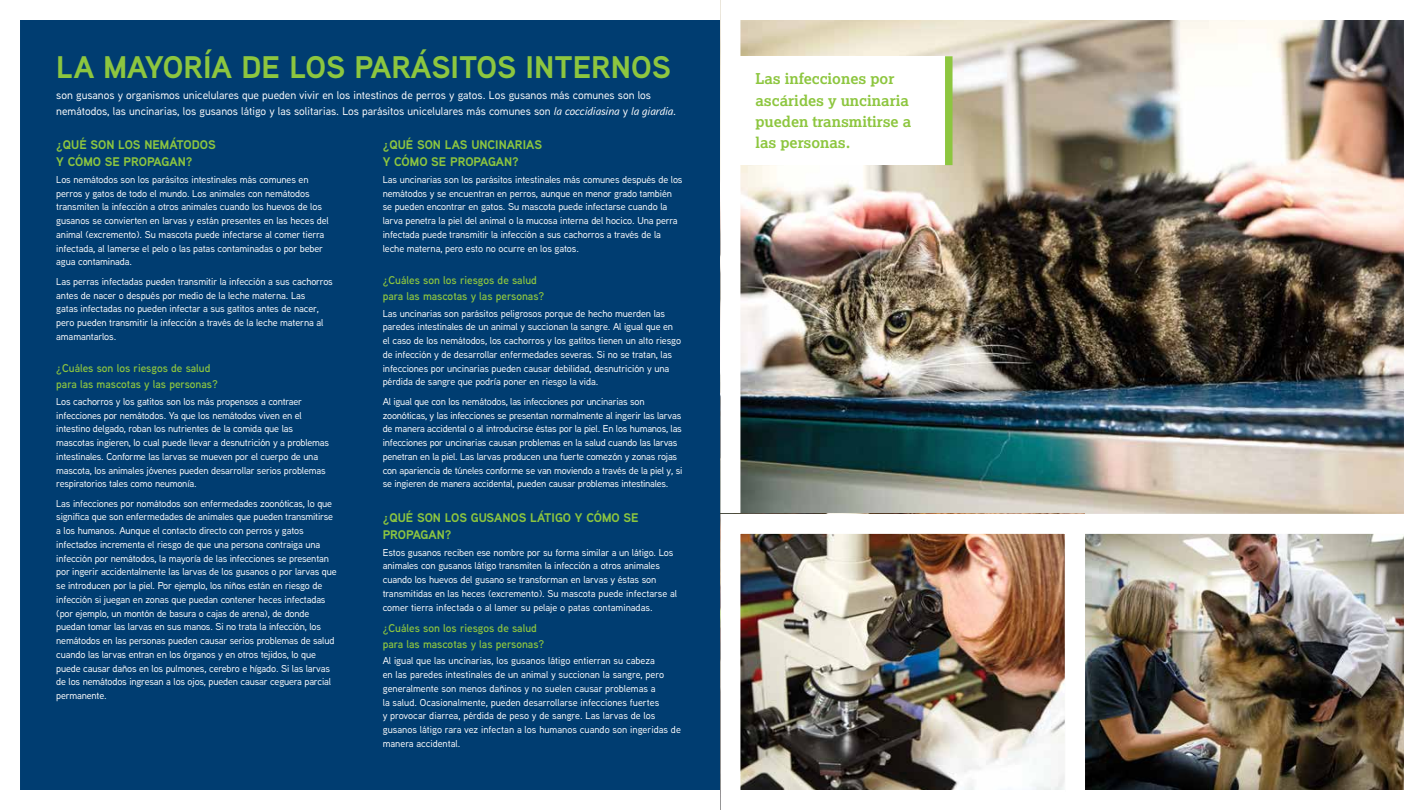
<style>
.page{position:relative;width:1424px;height:810px;background:#fff}
.page>*{position:absolute;margin:0;border:0;box-sizing:border-box;transform-origin:0 0}
.t1{font:700 31.25px "Aaux Next";color:#8dc63f}
.t2{font:700 15px/21.2px "Lexia";color:#8dc63f}
.t3{font:700 12.5px/17.5px "Aaux Next";color:#8dc63f}
.t4{font:500 11.25px/15.8px "Aaux Next";color:#fff}
.t5{font:600 11.25px/15.8px "Aaux Next";color:#8dc63f}
.t6{font:500 10px/13.8px "Aaux Next";letter-spacing:-.01em;color:#fff}
.s1{font-style:italic}
</style>
<div class="page">
<div style="left:20px;top:20px;width:700px;height:770px;background:#003d71"></div>
<img style="left:741px;top:21px;width:661px;height:492px">
<img style="left:741px;top:535px;width:322px;height:254px">
<img style="left:1085px;top:535px;width:317px;height:254px">
<div style="left:738px;top:56px;width:213px;height:109px;background:#fff"></div>
<div style="left:944px;top:56px;width:8px;height:109px;background:#8dc63f"></div>
<h1 class="t1" style="left:56px;top:45px;width:616px">LA MAYORÍA DE LOS PARÁSITOS INTERNOS</h1>
<p class="t4" style="left:56px;top:87px;width:621px">son gusanos y organismos unicelulares que pueden vivir en los intestinos de perros y gatos. Los gusanos más comunes son los nemátodos, las uncinarias, los gusanos látigo y las solitarias. Los parásitos unicelulares más comunes son <span class="s1">la coccidiasina</span> y <span class="s1">la giardia</span>.</p>
<p class="t3" style="left:56px;top:136px;width:161px">¿QUÉ SON LOS NEMÁTODOS<br>Y CÓMO SE PROPAGAN?</p>
<p class="t6" style="left:56px;top:172px;width:274px">Los nemátodos son los parásitos intestinales más comunes en perros y gatos de todo el mundo. Los animales con nemátodos transmiten la infección a otros animales cuando los huevos de los gusanos se convierten en larvas y están presentes en las heces del animal (excremento). Su mascota puede infectarse al comer tierra infectada, al lamerse el pelo o las patas contaminadas o por beber agua contaminada.</p>
<p class="t6" style="left:56px;top:274px;width:278px">Las perras infectadas pueden transmitir la infección a sus cachorros antes de nacer o después por medio de la leche materna. Las<br>gatas infectadas no pueden infectar a sus gatitos antes de nacer, pero pueden transmitir la infección a través de la leche materna al amamantarlos.</p>
<p class="t5" style="left:56px;top:360px;width:163px">¿Cuáles son los riesgos de salud para las mascotas y las personas?</p>
<p class="t6" style="left:56px;top:394px;width:274px">Los cachorros y los gatitos son los más propensos a contraer infecciones por nemátodos. Ya que los nemátodos viven en el intestino delgado, roban los nutrientes de la comida que las mascotas ingieren, lo cual puede llevar a desnutrición y a problemas intestinales. Conforme las larvas se mueven por el cuerpo de una mascota, los animales jóvenes pueden desarrollar serios problemas respiratorios tales como neumonía.</p>
<p class="t6" style="left:56px;top:496px;width:282px">Las infecciones por nomátodos son enfermedades zoonóticas, lo que significa que son enfermedades de animales que pueden transmitirse a los humanos. Aunque el contacto directo con perros y gatos infectados incrementa el riesgo de que una persona contraiga una infección por nemátodos, la mayoría de las infecciones se presentan por ingerir accidentalmente las larvas de los gusanos o por larvas que se introducen por la piel. Por ejemplo, los niños están en riesgo de infección si juegan en zonas que puedan contener heces infectadas (por ejemplo, un montón de basura o cajas de arena), de donde puedan tomar las larvas en sus manos. Si no trata la infección, los nemátodos en las personas pueden causar serios problemas de salud cuando las larvas entran en los órganos y en otros tejidos, lo que puede causar daños en los pulmones, cerebro e hígado. Si las larvas de los nemátodos ingresan a los ojos, pueden causar ceguera parcial permanente.</p>
<p class="t3" style="left:382px;top:136px;width:161px">¿QUÉ SON LAS UNCINARIAS<br>Y CÓMO SE PROPAGAN?</p>
<p class="t6" style="left:382px;top:172px;width:301px">Las uncinarias son los parásitos intestinales más comunes después de los nemátodos y se encuentran en perros, aunque en menor grado también se pueden encontrar en gatos. Su mascota puede infectarse cuando la larva penetra la piel del animal o la mucosa interna del hocico. Una perra infectada puede transmitir la infección a sus cachorros a través de la leche materna, pero esto no ocurre en los gatos.</p>
<p class="t5" style="left:382px;top:272px;width:163px">¿Cuáles son los riesgos de salud para las mascotas y las personas?</p>
<p class="t6" style="left:382px;top:306px;width:300px">Las uncinarias son parásitos peligrosos porque de hecho muerden las paredes intestinales de un animal y succionan la sangre. Al igual que en el caso de los nemátodos, los cachorros y los gatitos tienen un alto riesgo de infección y de desarrollar enfermedades severas. Si no se tratan, las infecciones por uncinarias pueden causar debilidad, desnutrición y una pérdida de sangre que podría poner en riesgo la vida.</p>
<p class="t6" style="left:382px;top:394px;width:301px">Al igual que con los nemátodos, las infecciones por uncinarias son zoonóticas, y las infecciones se presentan normalmente al ingerir las larvas de manera accidental o al introducirse éstas por la piel. En los humanos, las infecciones por uncinarias causan problemas en la salud cuando las larvas penetran en la piel. Las larvas producen una fuerte comezón y zonas rojas con apariencia de túneles conforme se van moviendo a través de la piel y, si se ingieren de manera accidental, pueden causar problemas intestinales.</p>
<p class="t3" style="left:382px;top:508px;width:257px">¿QUÉ SON LOS GUSANOS LÁTIGO Y CÓMO SE<br>PROPAGAN?</p>
<p class="t6" style="left:382px;top:545px;width:296px">Estos gusanos reciben ese nombre por su forma similar a un látigo. Los animales con gusanos látigo transmiten la infección a otros animales cuando los huevos del gusano se transforman en larvas y éstas son transmitidas en las heces (excremento). Su mascota puede infectarse al comer tierra infectada o al lamer su pelaje o patas contaminadas.</p>
<p class="t5" style="left:382px;top:620px;width:163px">¿Cuáles son los riesgos de salud para las mascotas y las personas?</p>
<p class="t6" style="left:382px;top:654px;width:299px">Al igual que las uncinarias, los gusanos látigo entierran su cabeza<br>en las paredes intestinales de un animal y succionan la sangre, pero generalmente son menos dañinos y no suelen causar problemas a<br>la salud. Ocasionalmente, pueden desarrollarse infecciones fuertes<br>y provocar diarrea, pérdida de peso y de sangre. Las larvas de los gusanos látigo rara vez infectan a los humanos cuando son ingeridas de manera accidental.</p>
<h2 class="t2" style="left:755px;top:68px;width:157px">Las infecciones por ascárides y uncinaria pueden transmitirse a las personas.</h2>
</div>
